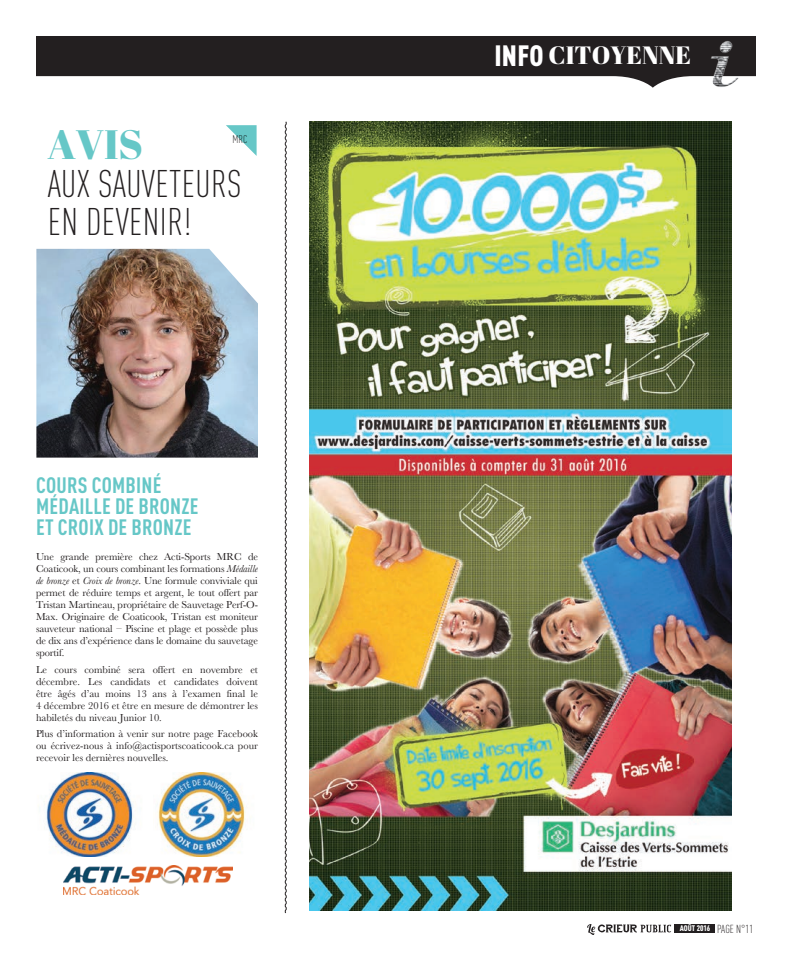
<style>
.page{position:relative;width:792px;height:972px;background:#fff}
.page>*{position:absolute;margin:0;border:0;box-sizing:border-box;transform-origin:0 0}
.t1{font:41px "Abril Fatface";color:#66c7c7}
.t2{font:300 condensed 38px/38px "DINOT";letter-spacing:.01em;color:#231f20}
.t3{font:25px "Abril Fatface";color:#fff}
.t4{font:700 condensed 22px/21px "DINOT";letter-spacing:.01em;color:#66c7c7}
.t5{font:300 condensed 11.5px "DINOT";color:#231f20}
.t6{font:300 condensed 11px "DINOT";color:#231f20}
.t7{font:10.5px/12.1px "Baskerville";color:#231f20;text-align:justify}
.t8{font:900 condensed 8px "DINOT";color:#fff}
.s1{font-style:italic}
.s2{font-family:"DINOT";font-weight:900;font-stretch:condensed;font-size:29px}
.s3{font-weight:300;font-size:11.5px;color:#231f20}
</style>
<div class="page">
<div style="left:675px;top:924px;width:40px;height:9px;background:#231f20"></div>
<svg style="left:587px;top:924px;width:84px;height:11px"></svg>
<svg style="left:36px;top:36px;width:720px;height:52px;fill:#231f20"></svg>
<img style="left:711px;top:41px;width:28px;height:47px">
<svg style="left:226px;top:125px;width:31px;height:31px"></svg>
<svg style="left:284px;top:121px;width:3px;height:793px"></svg>
<img style="left:64px;top:866px;width:169px;height:29px">
<img style="left:309px;top:122px;width:422px;height:789px">
<img style="left:157px;top:773px;width:88px;height:83px">
<img style="left:46px;top:772px;width:88px;height:84px">
<img style="left:36px;top:249px;width:222px;height:209px">
<h1 class="t1" style="left:48px;top:116px;width:25px">AVIS</h1>
<h2 class="t2" style="left:48px;top:165px;width:192px">AUX SAUVETEURS<br>EN DEVENIR!</h2>
<p class="t6" style="left:233px;top:132px;width:6px">MRC</p>
<h3 class="t4" style="left:36px;top:475px;width:164px">COURS COMBINÉ<br>MÉDAILLE DE BRONZE<br>ET CROIX DE BRONZE</h3>
<p class="t7" style="left:36px;top:550px;width:224px">Une grande première chez Acti-Sports MRC de Coaticook, un cours combinant les formations <span class="s1">Médaille de bronze</span> et <span class="s1">Croix de bronze</span>. Une formule conviviale qui permet de réduire temps et argent, le tout offert par Tristan Martineau, propriétaire de Sauvetage Perf-O-Max. Originaire de Coaticook, Tristan est moniteur sauveteur national – Piscine et plage et possède plus de dix ans d’expérience dans le domaine du sauvetage sportif.</p>
<p class="t7" style="left:36px;top:664px;width:224px">Le cours combiné sera offert en novembre et décembre. Les candidats et candidates doivent être âgés d’au moins 13 ans à l’examen final le 4 décembre 2016 et être en mesure de démontrer les habiletés du niveau Junior 10.</p>
<p class="t7" style="left:36px;top:728px;width:223px">Plus d’information à venir sur notre page Facebook ou écrivez-nous à info@actisportscoaticook.ca pour recevoir les dernières nouvelles.</p>
<h3 class="t3" style="left:494px;top:38px;width:149px"><span class="s2">INFO</span> CITOYENNE</h3>
<p class="t8" style="left:680px;top:924px;width:43px">août 2016 <span class="s3">PAGE</span></p>
<p class="t5" style="left:736px;top:922px;width:19px">N°11</p>
</div>
